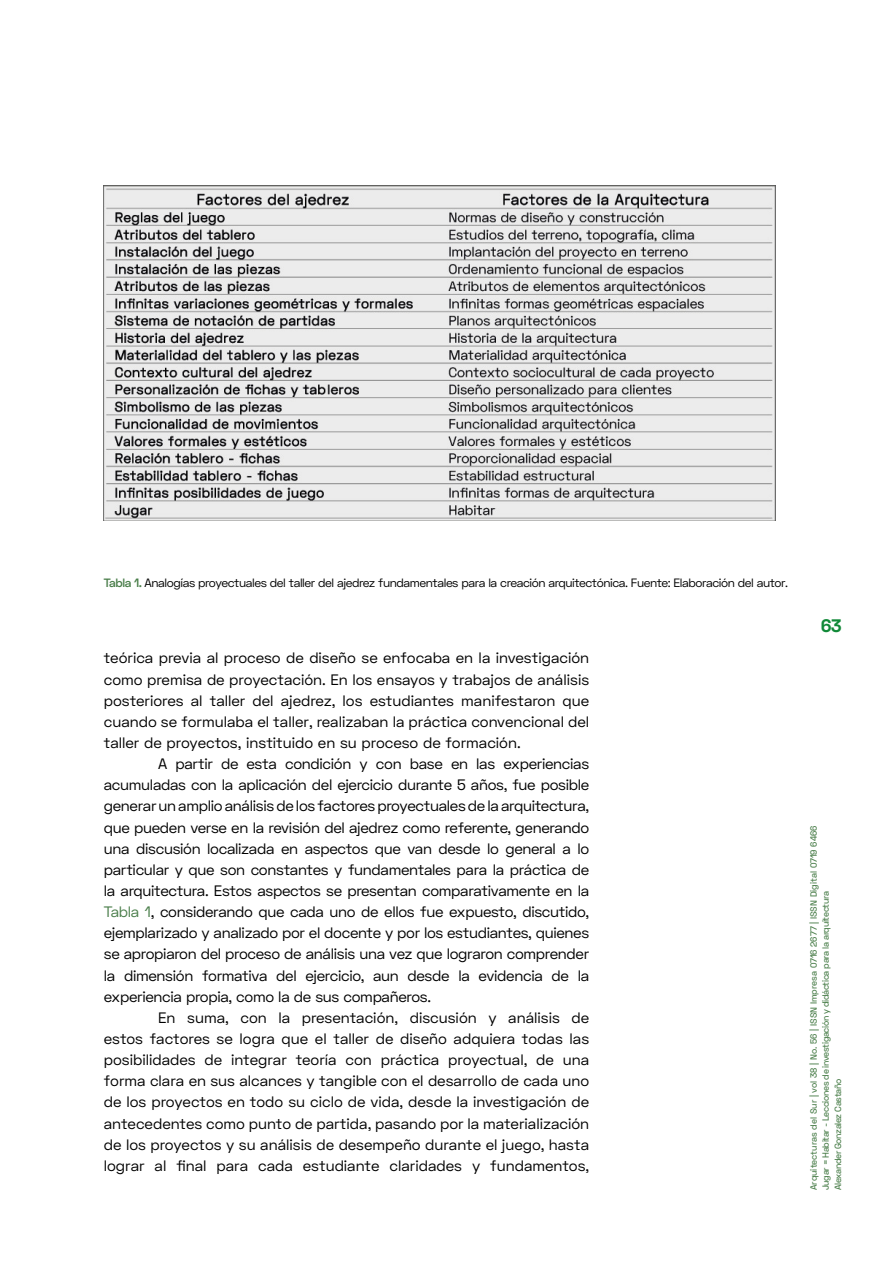
<style>
.page{position:relative;width:893px;height:1263px;background:#fff}
.page>*{position:absolute;margin:0;border:0;box-sizing:border-box;transform-origin:0 0}
.t1{font:700 18.15px "Space Grotesk";color:#118938}
.t2{font:15.15px/21.1px "Space Grotesk";color:#000;text-align:justify}
.t3{font:12.15px "Space Grotesk";letter-spacing:-.035em;color:#000}
.t4{font:500 9px/12.1px "Space Grotesk";letter-spacing:-.04em;color:#4a7e4a}
.s1{font-weight:600;color:#4a7e4a}
.s2{color:#4a7e4a}
</style>
<div class="page">
<img style="left:104px;top:186px;width:671px;height:335px">
<p class="t3" style="left:104px;top:578px;width:685px"><span class="s1">Tabla 1.</span> Analogías proyectuales del taller del ajedrez fundamentales para la creación arquitectónica. Fuente: Elaboración del autor.</p>
<p class="t2" style="left:104px;top:649px;width:487px">teórica previa al proceso de diseño se enfocaba en la investigación como premisa de proyectación. En los ensayos y trabajos de análisis posteriores al taller del ajedrez, los estudiantes manifestaron que cuando se formulaba el taller, realizaban la práctica convencional del taller de proyectos, instituido en su proceso de formación.</p>
<p class="t2" style="left:104px;top:754px;width:487px;text-indent:54px">A partir de esta condición y con base en las experiencias acumuladas con la aplicación del ejercicio durante 5 años, fue posible generar un amplio análisis de los factores proyectuales de la arquitectura, que pueden verse en la revisión del ajedrez como referente, generando una discusión localizada en aspectos que van desde lo general a lo particular y que son constantes y fundamentales para la práctica de la arquitectura. Estos aspectos se presentan comparativamente en la <span class="s2">Tabla 1</span>, considerando que cada uno de ellos fue expuesto, discutido, ejemplarizado y analizado por el docente y por los estudiantes, quienes se apropiaron del proceso de análisis una vez que lograron comprender la dimensión formativa del ejercicio, aun desde la evidencia de la experiencia propia, como la de sus compañeros.</p>
<p class="t2" style="left:104px;top:1008px;width:487px;text-indent:54px">En suma, con la presentación, discusión y análisis de estos factores se logra que el taller de diseño adquiera todas las posibilidades de integrar teoría con práctica proyectual, de una forma clara en sus alcances y tangible con el desarrollo de cada uno de los proyectos en todo su ciclo de vida, desde la investigación de antecedentes como punto de partida, pasando por la materialización de los proyectos y su análisis de desempeño durante el juego, hasta lograr al</p>
<p class="t2" style="left:186px;top:1156px;width:405px">nal para cada estudiante claridades y fundamentos,</p>
<p class="t1" style="left:821px;top:617px;width:22px">63</p>
<p class="t4" style="left:808px;top:1190px;width:366px;rotate:-90deg">Arquitecturas del Sur | vol 38 | No. 56 | ISSN Impresa 0716 2677 | ISSN Digital 0719 6466<br>Jugar = Habitar - Lecciones de investigación y didáctica para la arquitectura<br>Alexander Gonzalez Castaño</p>
</div>
